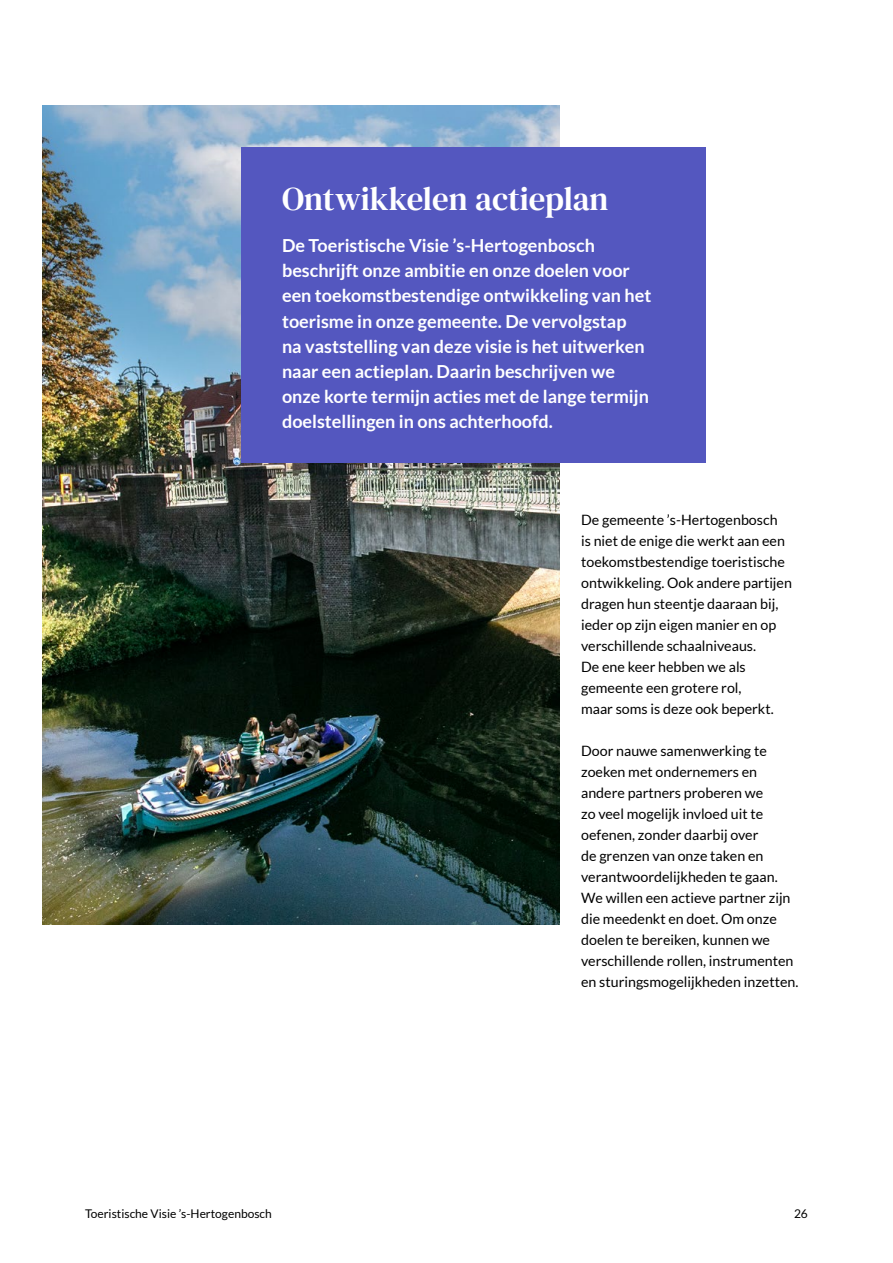
<style>
.page{position:relative;width:893px;height:1263px;background:#fff}
.page>*{position:absolute;margin:0;border:0;box-sizing:border-box;transform-origin:0 0}
.t1{font:33px "DM Serif Text";color:#fff}
.Intro{font:700 18px/25.2px "Lato";color:#fff}
.t2{font:14.25px/21px "Lato";color:#000}
.t3{font:12px "Lato";color:#000}
</style>
<div class="page">
<img style="left:43px;top:105px;width:517px;height:819px">
<div style="left:241px;top:147px;width:464px;height:315px;background:#5457bf"></div>
<h2 class="t1" style="left:282px;top:180px;width:328px">Ontwikkelen actieplan</h2>
<p class="Intro" style="left:282px;top:233px;width:371px">De Toeristische Visie ’s-Hertogenbosch beschrijft onze ambitie en onze doelen voor een toekomstbestendige ontwikkeling van het toerisme in onze gemeente. De vervolgstap<br>na vaststelling van deze visie is het uitwerken naar een actieplan. Daarin beschrijven we onze korte termijn acties met de lange termijn doelstellingen in ons achterhoofd.</p>
<p class="t2" style="left:581px;top:509px;width:212px">De gemeente ’s-Hertogenbosch<br>is niet de enige die werkt aan een toekomstbestendige toeristische ontwikkeling. Ook andere partijen dragen hun steentje daaraan bij, ieder op zijn eigen manier en op verschillende schaalniveaus.<br>De ene keer hebben we als gemeente een grotere rol,<br>maar soms is deze ook beperkt.</p>
<p class="t2" style="left:581px;top:740px;width:219px">Door nauwe samenwerking te zoeken met ondernemers en andere partners proberen we<br>zo veel mogelijk invloed uit te oefenen, zonder daarbij over<br>de grenzen van onze taken en verantwoordelijkheden te gaan.<br>We willen een actieve partner zijn die meedenkt en doet. Om onze doelen te bereiken, kunnen we verschillende rollen, instrumenten en sturingsmogelijkheden inzetten.</p>
<p class="t3" style="left:85px;top:1207px;width:188px">Toeristische Visie ’s-Hertogenbosch</p>
<p class="t3" style="left:794px;top:1207px;width:15px">26</p>
</div>
